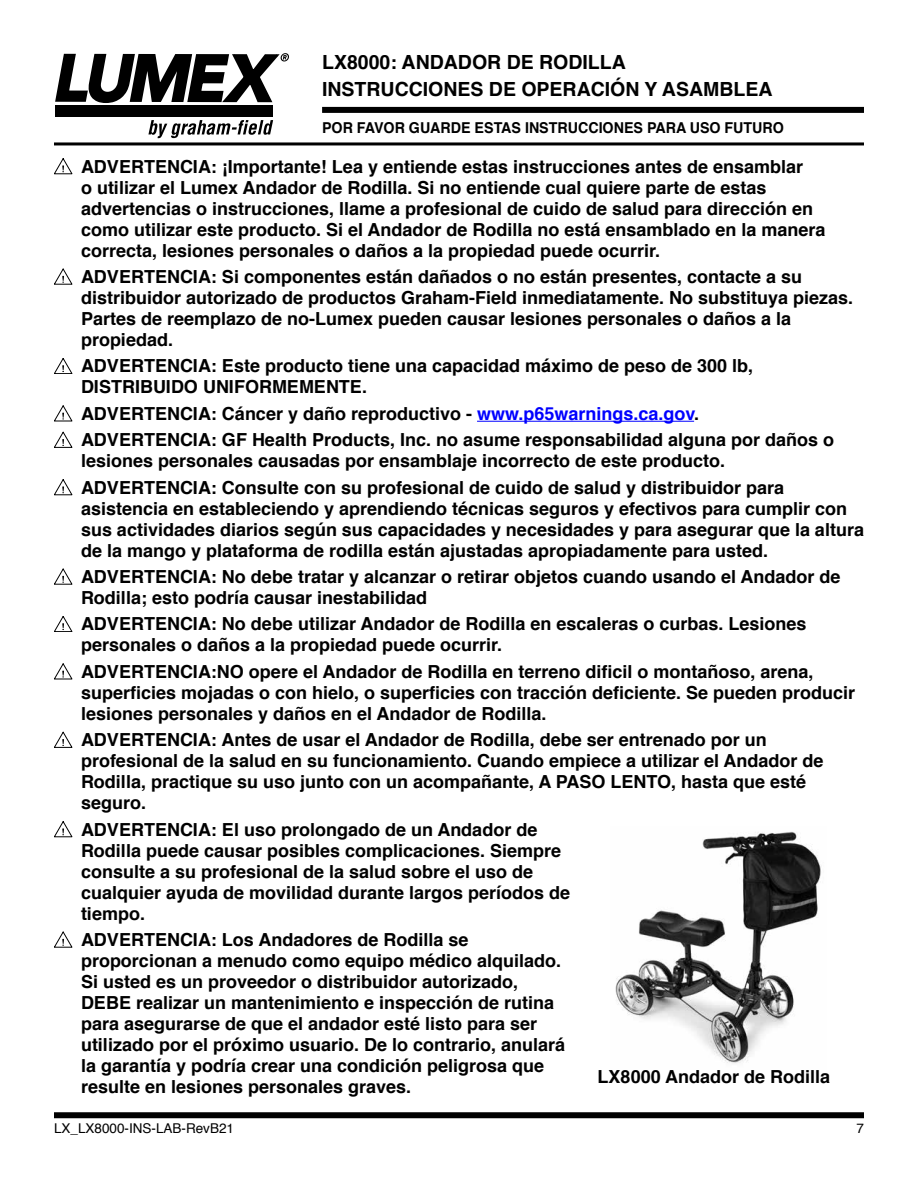
<style>
.page{position:relative;width:918px;height:1188px;background:#fff}
.page>*{position:absolute;margin:0;border:0;box-sizing:border-box;transform-origin:0 0}
.t1{font:700 19.5px/27px "Helvetica";color:#000}
.t2{font:700 18px/21px "Helvetica";color:#000}
.t3{font:700 15px "Helvetica";color:#000;scale:.95 1}
.t4{font:13.5px "Helvetica";color:#000}
.s1{color:#00f}
</style>
<div class="page">
<div style="left:54px;top:1112px;width:810px;height:6px;background:#000"></div>
<hr style="left:54px;top:142px;width:810px;height:3px;background:#000">
<div style="left:322px;top:107px;width:542px;height:6px;background:#000"></div>
<div style="left:55px;top:105px;width:218px;height:12px;background:#000"></div>
<svg style="left:148px;top:120px;width:125px;height:19px"></svg>
<svg style="left:55px;top:53px;width:234px;height:50px"></svg>
<hr style="left:477px;top:421px;width:217px;height:1px;background:#00f">
<svg style="left:54px;top:158px;width:18px;height:16px"></svg>
<svg style="left:54px;top:269px;width:18px;height:16px"></svg>
<svg style="left:54px;top:358px;width:18px;height:16px"></svg>
<svg style="left:54px;top:405px;width:18px;height:16px"></svg>
<svg style="left:54px;top:432px;width:18px;height:16px"></svg>
<svg style="left:54px;top:479px;width:18px;height:16px"></svg>
<svg style="left:54px;top:569px;width:18px;height:16px"></svg>
<svg style="left:54px;top:616px;width:18px;height:16px"></svg>
<svg style="left:54px;top:663px;width:18px;height:16px"></svg>
<svg style="left:54px;top:732px;width:18px;height:16px"></svg>
<svg style="left:54px;top:821px;width:18px;height:16px"></svg>
<svg style="left:54px;top:932px;width:18px;height:16px"></svg>
<img style="left:615px;top:831px;width:206px;height:232px">
<p class="t1" style="left:322px;top:49px;width:452px">LX8000: ANDADOR DE RODILLA<br>INSTRUCCIONES DE OPERACIÓN Y ASAMBLEA</p>
<p class="t3" style="left:322px;top:116px;width:488px">POR FAVOR GUARDE ESTAS INSTRUCCIONES PARA USO FUTURO</p>
<p class="t2" style="left:81px;top:156px;width:746px">ADVERTENCIA: ¡Importante! Lea y entiende estas instrucciones antes de ensamblar<br>o utilizar el Lumex Andador de Rodilla. Si no entiende cual quiere parte de estas advertencias o instrucciones, llame a profesional de cuido de salud para dirección en como utilizar este producto. Si el Andador de Rodilla no está ensamblado en la manera correcta, lesiones personales o daños a la propiedad puede ocurrir.</p>
<p class="t2" style="left:81px;top:266px;width:774px">ADVERTENCIA: Si componentes están dañados o no están presentes, contacte a su distribuidor autorizado de productos Graham-Field inmediatamente. No substituya piezas.<br>Partes de reemplazo de no-Lumex pueden causar lesiones personales o daños a la propiedad.</p>
<p class="t2" style="left:81px;top:356px;width:674px">ADVERTENCIA: Este producto tiene una capacidad máximo de peso de 300 lb,<br>DISTRIBUIDO UNIFORMEMENTE.</p>
<p class="t2" style="left:81px;top:401px;width:755px;line-height:26.4px">ADVERTENCIA: Cáncer y daño reproductivo - <span class="s1">www.p65warnings.ca.gov</span>.<br>ADVERTENCIA: GF Health Products, Inc. no asume responsabilidad alguna por daños o</p>
<p class="t2" style="left:81px;top:448px;width:705px;line-height:26.4px">lesiones personales causadas por ensamblaje incorrecto de este producto.<br>ADVERTENCIA: Consulte con su profesional de cuido de salud y distribuidor para</p>
<p class="t2" style="left:81px;top:498px;width:785px">asistencia en estableciendo y aprendiendo técnicas seguros y efectivos para cumplir con sus actividades diarios según sus capacidades y necesidades y para asegurar que la altura de la mango y plataforma de rodilla están ajustadas apropiadamente para usted.</p>
<p class="t2" style="left:81px;top:566px;width:761px">ADVERTENCIA: No debe tratar y alcanzar o retirar objetos cuando usando el Andador de<br>Rodilla; esto podría causar inestabilidad</p>
<p class="t2" style="left:81px;top:614px;width:727px">ADVERTENCIA: No debe utilizar Andador de Rodilla en escaleras o curbas. Lesiones personales o daños a la propiedad puede ocurrir.</p>
<p class="t2" style="left:81px;top:661px;width:776px">ADVERTENCIA:NO opere el Andador de Rodilla en terreno dificil o montañoso, arena, superficies mojadas o con hielo, o superficies con tracción deficiente. Se pueden producir lesiones personales y daños en el Andador de Rodilla.</p>
<p class="t2" style="left:81px;top:730px;width:744px">ADVERTENCIA: Antes de usar el Andador de Rodilla, debe ser entrenado por un profesional de la salud en su funcionamiento. Cuando empiece a utilizar el Andador de Rodilla, practique su uso junto con un acompañante, A PASO LENTO, hasta que esté seguro.</p>
<p class="t2" style="left:81px;top:819px;width:491px">ADVERTENCIA: El uso prolongado de un Andador de Rodilla puede causar posibles complicaciones. Siempre consulte a su profesional de la salud sobre el uso de cualquier ayuda de movilidad durante largos períodos de tiempo.</p>
<p class="t2" style="left:81px;top:929px;width:486px">ADVERTENCIA: Los Andadores de Rodilla se proporcionan a menudo como equipo médico alquilado.<br>Si usted es un proveedor o distribuidor autorizado, DEBE realizar un mantenimiento e inspección de rutina para asegurarse de que el andador esté listo para ser utilizado por el próximo usuario. De lo contrario, anulará la garantía y podría crear una condición peligrosa que resulte en lesiones personales graves.</p>
<p class="t2" style="left:598px;top:1066px;width:234px">LX8000 Andador de Rodilla</p>
<p class="t4" style="left:54px;top:1118px;width:182px">LX_LX8000-INS-LAB-RevB21</p>
<p class="t4" style="left:856px;top:1118px;width:9px">7</p>
</div>
